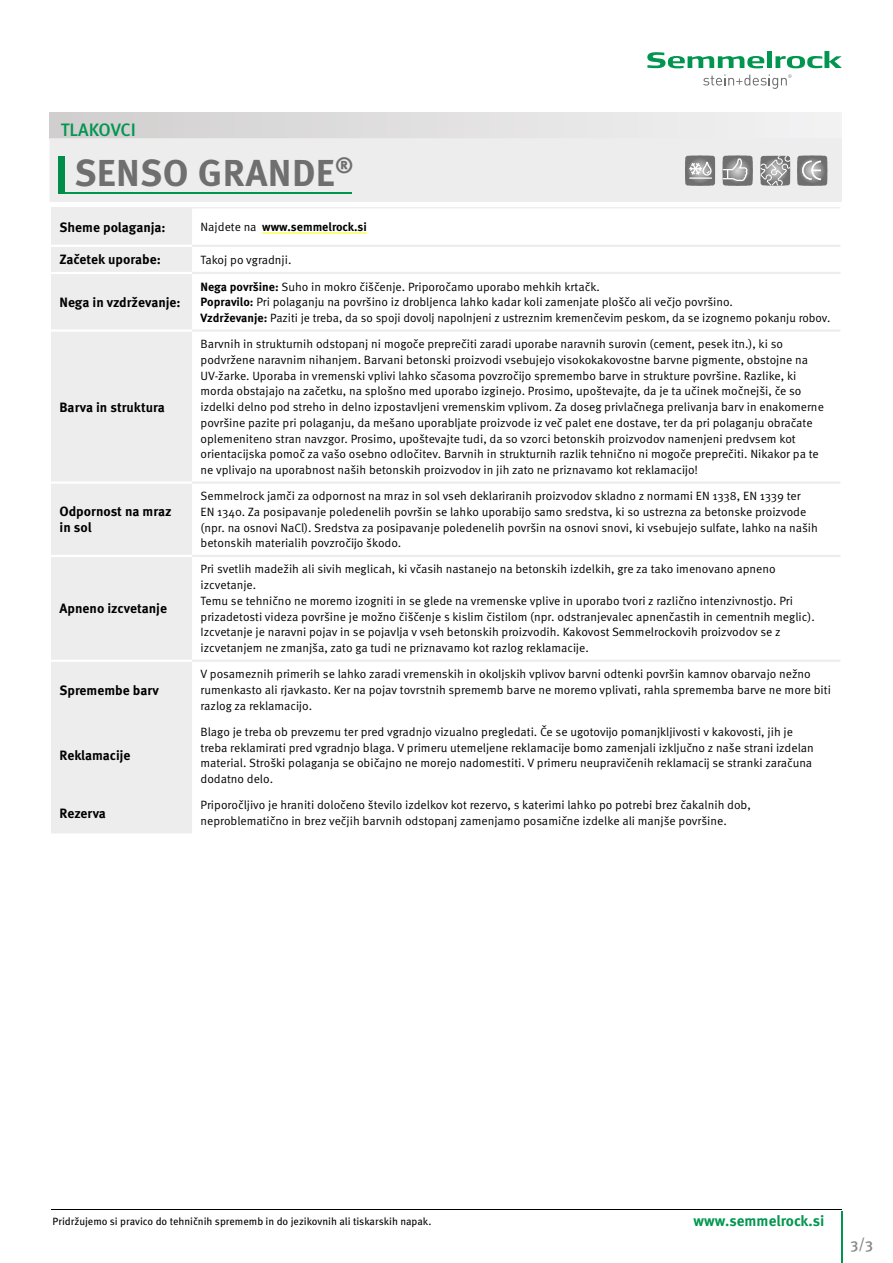
<style>
.page{position:relative;width:893px;height:1263px;background:#fff}
.page>*{position:absolute;margin:0;border:0;box-sizing:border-box;transform-origin:0 0}
.t1{font:700 37.5px "Meta Pro";letter-spacing:.01em;color:#706f6f}
.t2{font:500 18px "Meta Pro";color:#00964f}
.t3{font:700 15px "Meta Pro";color:#00964f}
.t4{font:500 15px "Meta Pro";color:#878787}
.t5{font:700 13.5px/15.8px "Meta Pro";color:#000}
.t6{font:12px/15.8px "Meta Pro";color:#000}
.t7{font:700 12px "Meta Pro";color:#000}
.t8{font:10.5px "Meta Pro";color:#000}
.s1{font-weight:400}
.s2{font-weight:700}
</style>
<div class="page">
<hr style="left:51px;top:1209px;width:791px;height:1px;background:#000">
<hr style="left:841px;top:1211px;width:1px;height:52px;background:#00964f">
<svg style="left:647px;top:52px;width:117px;height:16px"></svg>
<div style="left:767px;top:51px;width:5px;height:17px;background:#00964f"></div>
<svg style="left:775px;top:51px;width:67px;height:17px"></svg>
<svg style="left:703px;top:74px;width:89px;height:15px"></svg>
<div style="left:51px;top:208px;width:141px;height:625px;background:#ededed"></div>
<hr style="left:51px;top:245px;width:141px;height:2px;background:#fff">
<hr style="left:51px;top:272px;width:141px;height:2px;background:#fff">
<hr style="left:51px;top:329px;width:141px;height:3px;background:#fff">
<hr style="left:51px;top:481px;width:141px;height:3px;background:#fff">
<hr style="left:51px;top:555px;width:141px;height:2px;background:#fff">
<hr style="left:192px;top:245px;width:648px;height:2px;background:#ededed">
<hr style="left:192px;top:272px;width:648px;height:2px;background:#ededed">
<hr style="left:192px;top:329px;width:648px;height:3px;background:#ededed">
<hr style="left:192px;top:481px;width:648px;height:3px;background:#ededed">
<hr style="left:192px;top:555px;width:648px;height:2px;background:#ededed">
<hr style="left:51px;top:207px;width:141px;height:1px;background:#ededed">
<hr style="left:192px;top:207px;width:648px;height:1px;background:#ededed">
<hr style="left:192px;top:660px;width:648px;height:2px;background:#ededed">
<hr style="left:51px;top:660px;width:141px;height:2px;background:#fff">
<hr style="left:262px;top:233px;width:105px;height:1px;background:#ff0">
<div style="left:49px;top:113px;width:793px;height:25px;background:linear-gradient(to right,#d0cece,#f3f3f4)"></div>
<div style="left:49px;top:138px;width:793px;height:64px;background:#ededed"></div>
<hr style="left:58px;top:193px;width:294px;height:1px;background:#00964f">
<div style="left:58px;top:156px;width:7px;height:38px;background:#008c49"></div>
<div style="left:723px;top:156px;width:29px;height:29px;background:#706f6f;border-radius:3px"></div>
<div style="left:725px;top:158px;width:25px;height:25px;background:#777776;border-radius:50%"></div>
<div style="left:726px;top:159px;width:24px;height:24px;background:#7c7b7b;border-radius:50%"></div>
<div style="left:726px;top:159px;width:23px;height:23px;background:#838382;border-radius:50%"></div>
<svg style="left:721px;top:158px;width:27px;height:24px"></svg>
<div style="left:685px;top:156px;width:30px;height:29px;background:#706f6f;border-radius:3px"></div>
<div style="left:687px;top:158px;width:26px;height:25px;background:#777776;border-radius:50%"></div>
<div style="left:688px;top:159px;width:24px;height:24px;background:#7c7b7b;border-radius:50%"></div>
<div style="left:689px;top:159px;width:22px;height:23px;background:#838382;border-radius:50%"></div>
<div style="left:689px;top:160px;width:22px;height:21px;background:#878787;border-radius:50%"></div>
<div style="left:690px;top:161px;width:20px;height:20px;background:#8c8c8b;border-radius:50%"></div>
<div style="left:691px;top:161px;width:18px;height:19px;background:#929292;border-radius:50%"></div>
<svg style="left:689px;top:161px;width:23px;height:18px"></svg>
<div style="left:797px;top:156px;width:30px;height:29px;background:#706f6f;border-radius:3px"></div>
<div style="left:800px;top:158px;width:25px;height:25px;background:#777776;border-radius:50%"></div>
<div style="left:800px;top:159px;width:24px;height:24px;background:#7c7b7b;border-radius:50%"></div>
<div style="left:801px;top:159px;width:23px;height:23px;background:#838382;border-radius:50%"></div>
<svg style="left:802px;top:160px;width:20px;height:21px"></svg>
<svg style="left:759px;top:142px;width:32px;height:55px;background:#c4c3c3"></svg>
<h2 class="t2" style="left:61px;top:119px;width:77px">TLAKOVCI</h2>
<h1 class="t1" style="left:74px;top:149px;width:281px">SENSO GRANDE<sup>®</sup></h1>
<p class="t5" style="left:60px;top:220px;width:108px">Sheme polaganja:</p>
<p class="t7" style="left:201px;top:219px;width:168px"><span class="s1">Najdete na</span> www.semmelrock.si</p>
<p class="t5" style="left:60px;top:252px;width:103px">Začetek uporabe:</p>
<p class="t6" style="left:201px;top:252px;width:92px">Takoj po vgradnji.</p>
<p class="t5" style="left:60px;top:295px;width:123px">Nega in vzdrževanje:</p>
<p class="t6" style="left:201px;top:279px;width:631px"><span class="s2">Nega površine:</span> Suho in mokro čiščenje. Priporočamo uporabo mehkih krtačk.<br><span class="s2">Popravilo:</span> Pri polaganju na površino iz drobljenca lahko kadar koli zamenjate ploščo ali večjo površino.<br><span class="s2">Vzdrževanje:</span> Paziti je treba, da so spoji dovolj napolnjeni z ustreznim kremenčevim peskom, da se izognemo pokanju robov.</p>
<p class="t5" style="left:60px;top:399px;width:107px">Barva in struktura</p>
<p class="t5" style="left:60px;top:504px;width:114px">Odpornost na mraz in sol</p>
<p class="t5" style="left:60px;top:601px;width:109px">Apneno izcvetanje</p>
<p class="t5" style="left:60px;top:682px;width:101px">Spremembe barv</p>
<p class="t5" style="left:60px;top:748px;width:72px">Reklamacije</p>
<p class="t6" style="left:201px;top:336px;width:625px">Barvnih in strukturnih odstopanj ni mogoče preprečiti zaradi uporabe naravnih surovin (cement, pesek itn.), ki so podvržene naravnim nihanjem. Barvani betonski proizvodi vsebujejo visokokakovostne barvne pigmente, obstojne na UV-žarke. Uporaba in vremenski vplivi lahko sčasoma povzročijo spremembo barve in strukture površine. Razlike, ki morda obstajajo na začetku, na splošno med uporabo izginejo. Prosimo, upoštevajte, da je ta učinek močnejši, če so izdelki delno pod streho in delno izpostavljeni vremenskim vplivom. Za doseg privlačnega prelivanja barv in enakomerne površine pazite pri polaganju, da mešano uporabljate proizvode iz več palet ene dostave, ter da pri polaganju obračate oplemeniteno stran navzgor. Prosimo, upoštevajte tudi, da so vzorci betonskih proizvodov namenjeni predvsem kot orientacijska pomoč za vašo osebno odločitev. Barvnih in strukturnih razlik tehnično ni mogoče preprečiti. Nikakor pa te ne vplivajo na uporabnost naših betonskih proizvodov in jih zato ne priznavamo kot reklamacijo!</p>
<p class="t6" style="left:201px;top:488px;width:619px">Semmelrock jamči za odpornost na mraz in sol vseh deklariranih proizvodov skladno z normami EN 1338, EN 1339 ter<br>EN 1340. Za posipavanje poledenelih površin se lahko uporabijo samo sredstva, ki so ustrezna za betonske proizvode (npr. na osnovi NaCl). Sredstva za posipavanje poledenelih površin na osnovi snovi, ki vsebujejo sulfate, lahko na naših betonskih materialih povzročijo škodo.</p>
<p class="t6" style="left:201px;top:562px;width:616px">Pri svetlih madežih ali sivih meglicah, ki včasih nastanejo na betonskih izdelkih, gre za tako imenovano apneno izcvetanje.<br>Temu se tehnično ne moremo izogniti in se glede na vremenske vplive in uporabo tvori z različno intenzivnostjo. Pri prizadetosti videza površine je možno čiščenje s kislim čistilom (npr. odstranjevalec apnenčastih in cementnih meglic).<br>Izcvetanje je naravni pojav in se pojavlja v vseh betonskih proizvodih. Kakovost Semmelrockovih proizvodov se z izcvetanjem ne zmanjša, zato ga tudi ne priznavamo kot razlog reklamacije.</p>
<p class="t6" style="left:201px;top:667px;width:632px">V posameznih primerih se lahko zaradi vremenskih in okoljskih vplivov barvni odtenki površin kamnov obarvajo nežno rumenkasto ali rjavkasto. Ker na pojav tovrstnih sprememb barve ne moremo vplivati, rahla sprememba barve ne more biti razlog za reklamacijo.</p>
<p class="t6" style="left:201px;top:724px;width:615px">Blago je treba ob prevzemu ter pred vgradnjo vizualno pregledati. Če se ugotovijo pomanjkljivosti v kakovosti, jih je treba reklamirati pred vgradnjo blaga. V primeru utemeljene reklamacije bomo zamenjali izključno z naše strani izdelan material. Stroški polaganja se običajno ne morejo nadomestiti. V primeru neupravičenih reklamacij se stranki zaračuna dodatno delo.</p>
<p class="t5" style="left:60px;top:805px;width:48px">Rezerva</p>
<p class="t6" style="left:201px;top:797px;width:552px">Priporočljivo je hraniti določeno število izdelkov kot rezervo, s katerimi lahko po potrebi brez čakalnih dob, neproblematično in brez večjih barvnih odstopanj zamenjamo posamične izdelke ali manjše površine.</p>
<p class="t8" style="left:53px;top:1214px;width:380px">Pridržujemo si pravico do tehničnih sprememb in do jezikovnih ali tiskarskih napak.</p>
<p class="t3" style="left:693px;top:1211px;width:132px">www.semmelrock.si</p>
<p class="t4" style="left:850px;top:1234px;width:24px">3/3</p>
</div>
